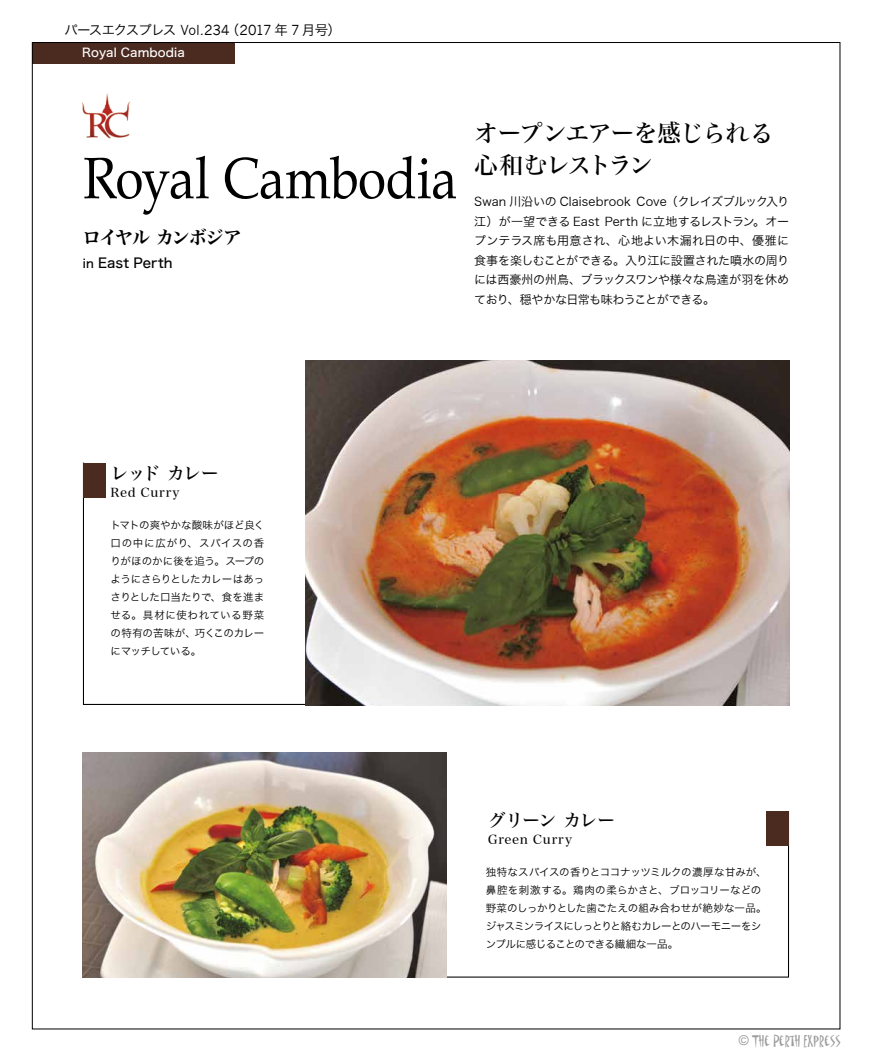
<style>
.page{position:relative;width:872px;height:1063px;background:#fff}
.page>*{position:absolute;margin:0;border:0;box-sizing:border-box;transform-origin:0 0}
.t1{font:58.35px "Book Antiqua";letter-spacing:-.005em;color:#000;scale:.88 1}
.t2{font:24px/31.5px "Hiragino Min W5 90 msp RKSJ H";letter-spacing:-.045em;color:#000}
.t3{font:18px "Hiragino Min W5 90 msp RKSJ H";letter-spacing:-.08em;color:#000}
.t4{font:18px "Hiragino Min W7 90 msp RKSJ H";letter-spacing:-.07em;color:#000}
.t5{font:13.5px "Hiragino Kaku W3 90 ms RKSJ H";letter-spacing:-.08em;color:#000}
.t6{font:13.5px "Matisse ITC";color:#9d9d9c}
.t7{font:13.5px "Hiragino Kaku W5 90 msp RKSJ H";letter-spacing:.01em;color:#000}
.t8{font:12px/19.5px "Hiragino Kaku W3 90 msp RKSJ H";letter-spacing:-.03em;color:#000;text-align:justify}
.t9{font:12px "Hiragino Min W5 90 msp RKSJ H";letter-spacing:.06em;color:#000}
.t10{font:12px "Hiragino Kaku W5 90 msp RKSJ H";letter-spacing:.01em;color:#fff}
.t11{font:10.5px/18px "Hiragino Kaku W3 90 msp RKSJ H";letter-spacing:-.02em;color:#000}
.s1{font-family:"News Gothic"}
.s2{font-size:12px}
.s3{font-family:"Arial"}
</style>
<div class="page">
<div style="left:32px;top:43px;width:203px;height:21px;background:#4b2a1f"></div>
<svg style="left:82px;top:462px;width:329px;height:244px"></svg>
<img style="left:305px;top:361px;width:484px;height:344px">
<img style="left:83px;top:94px;width:47px;height:45px">
<svg style="left:446px;top:810px;width:343px;height:168px"></svg>
<div style="left:766px;top:811px;width:23px;height:34px;background:#4b2a1f"></div>
<img style="left:83px;top:752px;width:363px;height:226px">
<div style="left:83px;top:463px;width:23px;height:34px;background:#4b2a1f"></div>
<p class="t5" style="left:65px;top:23px;width:278px">パースエクスプレス <span class="s1">Vol.234</span>（<span class="s1">2017</span> 年 <span class="s1">7</span> 月号）</p>
<p class="t10" style="left:82px;top:47px;width:104px">Royal Cambodia</p>
<h1 class="t1" style="left:83px;top:138px;width:426px">Royal Cambodia</h1>
<h3 class="t4" style="left:83px;top:228px;width:160px">ロイヤル カンボジア</h3>
<p class="t7" style="left:83px;top:256px;width:91px"><span class="s2">in</span> East Perth</p>
<h2 class="t2" style="left:474px;top:118px;width:301px">オープンエアーを感じられる心和むレストラン</h2>
<p class="t8" style="left:474px;top:192px;width:316px">Swan 川沿いの Claisebrook Cove （クレイズブルック入り江）が一望できる East Perth に立地するレストラン。オープンテラス席も用意され、心地よい木漏れ日の中、優雅に食事を楽しむことができる。入り江に設置された噴水の周りには西豪州の州鳥、ブラックスワンや様々な鳥達が羽を休めており、穏やかな日常も味わうことができる。</p>
<h3 class="t3" style="left:111px;top:464px;width:110px">レッド カレー</h3>
<p class="t9" style="left:111px;top:486px;width:71px">Red Curry</p>
<p class="t11" style="left:111px;top:516px;width:155px;text-align:justify">トマトの爽やかな酸味がほど良く口の中に広がり、スパイスの香りがほのかに後を追う。スープのようにさらりとしたカレーはあっさりとした口当たりで、食を進ませる。具材に使われている野菜の特有の苦味が、巧くこのカレーにマッチしている。</p>
<h3 class="t3" style="left:488px;top:811px;width:129px">グリーン カレー</h3>
<p class="t9" style="left:488px;top:833px;width:86px">Green Curry</p>
<p class="t11" style="left:486px;top:863px;width:282px">独特なスパイスの香りとココナッツミルクの濃厚な甘みが、鼻腔を刺激する。鶏肉の柔らかさと、ブロッコリーなどの野菜のしっかりとした歯ごたえの組み合わせが絶妙な一品。ジャスミンライスにしっとりと絡むカレーとのハーモニーをシンプルに感じることのできる繊細な一品。</p>
<p class="t6" style="left:738px;top:1032px;width:104px"><span class="s3">©</span> THE PERTH EXPRESS</p>
</div>
